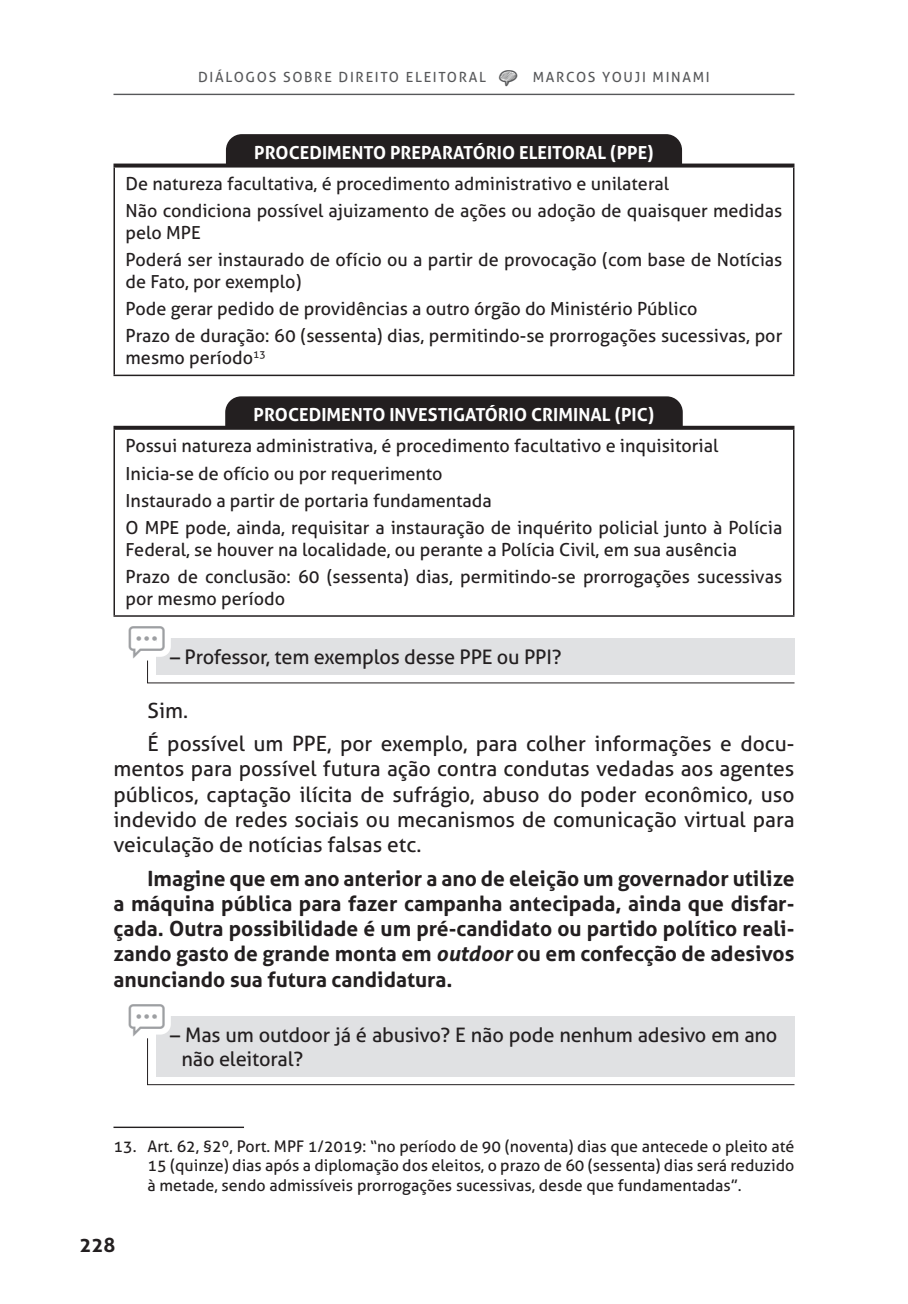
<style>
.page{position:relative;width:908px;height:1304px;background:#fff}
.page>*{position:absolute;margin:0;border:0;box-sizing:border-box;transform-origin:0 0}
.TEXTO{font:21px/25.2px "Aller";color:#231f20;text-align:justify}
.TEXTO-2{font:700 21px/25.2px "Aller";color:#231f20;text-align:justify}
.t1{font:20px/24px "Aller";letter-spacing:-.01em;color:#231f20}
.t2{font:700 20px "Aller";color:#231f20}
.TABELA{font:18px/21.6px "Aller";color:#231f20}
.TABELA_TITULO{font:700 18px "Aller";color:#fff}
.RODAPÉ{font:16px/19.2px "Aller";color:#231f20;text-align:justify}
.t3{font:14px "Aller";letter-spacing:.12em;color:#57585a}
.s1{font-style:italic}
</style>
<div class="page">
<hr style="left:113px;top:94px;width:681px;height:1px;background:#57585a">
<hr style="left:113px;top:168px;width:2px;height:207px;background:#231f20">
<hr style="left:792px;top:168px;width:2px;height:207px;background:#231f20">
<hr style="left:113px;top:375px;width:681px;height:1px;background:#231f20">
<svg style="left:113px;top:164px;width:681px;height:4px;background:#474445"></svg>
<div style="left:226px;top:134px;width:455px;height:32px;background:#231f20"></div>
<hr style="left:113px;top:430px;width:2px;height:185px;background:#231f20">
<hr style="left:792px;top:430px;width:2px;height:185px;background:#231f20">
<hr style="left:113px;top:615px;width:681px;height:2px;background:#231f20">
<svg style="left:113px;top:426px;width:681px;height:4px;background:#343031"></svg>
<div style="left:225px;top:396px;width:457px;height:32px;background:#231f20"></div>
<hr style="left:113px;top:1127px;width:131px;height:1px;background:#231f20">
<svg style="left:147px;top:638px;width:648px;height:46px"></svg>
<svg style="left:147px;top:1016px;width:648px;height:70px;background:#e0e1e3"></svg>
<p class="t3" style="left:198px;top:69px;width:289px">DIÁLOGOS SOBRE DIREITO ELEITORAL</p>
<p class="t3" style="left:532px;top:69px;width:178px">MARCOS YOUJI MINAMI</p>
<p class="TABELA_TITULO" style="left:254px;top:141px;width:400px">PROCEDIMENTO PREPARATÓRIO ELEITORAL (PPE)</p>
<p class="TABELA" style="left:125px;top:173px;width:545px">De natureza facultativa, é procedimento administrativo e unilateral</p>
<p class="TABELA" style="left:125px;top:200px;width:658px">Não condiciona possível ajuizamento de ações ou adoção de quaisquer medidas pelo MPE</p>
<p class="TABELA" style="left:125px;top:249px;width:658px">Poderá ser instaurado de ofício ou a partir de provocação (com base de Notícias de Fato, por exemplo)</p>
<p class="TABELA" style="left:125px;top:298px;width:573px">Pode gerar pedido de providências a outro órgão do Ministério Público</p>
<p class="TABELA" style="left:125px;top:325px;width:658px">Prazo de duração: 60 (sessenta) dias, permitindo-se prorrogações sucessivas, por mesmo período<sup>13</sup></p>
<p class="TABELA_TITULO" style="left:253px;top:403px;width:402px">PROCEDIMENTO INVESTIGATÓRIO CRIMINAL (PIC)</p>
<p class="TABELA" style="left:125px;top:435px;width:594px">Possui natureza administrativa, é procedimento facultativo e inquisitorial</p>
<p class="TABELA" style="left:125px;top:462px;width:318px">Inicia-se de ofício ou por requerimento</p>
<p class="TABELA" style="left:125px;top:490px;width:367px">Instaurado a partir de portaria fundamentada</p>
<p class="TABELA" style="left:125px;top:517px;width:658px">O MPE pode, ainda, requisitar a instauração de inquérito policial junto à Polícia<br>Federal, se houver na localidade, ou perante a Polícia Civil, em sua ausência</p>
<p class="TABELA" style="left:125px;top:566px;width:658px">Prazo de conclusão: 60 (sessenta) dias, permitindo-se prorrogações sucessivas por mesmo período</p>
<p class="t1" style="left:170px;top:645px;width:392px">– Professor, tem exemplos desse PPE ou PPI?</p>
<p class="TEXTO" style="left:147px;top:697px;width:42px">Sim.</p>
<p class="TEXTO" style="left:113px;top:731px;width:682px;text-indent:34px">É possível um PPE, por exemplo, para colher informações e docu&shy;mentos para possível futura ação contra condutas vedadas aos agentes públicos, captação ilícita de sufrágio, abuso do poder econômico, uso indevido de redes sociais ou mecanismos de comunicação virtual para veiculação de notícias falsas etc.</p>
<p class="TEXTO-2" style="left:113px;top:865px;width:682px;text-indent:34px">Imagine que em ano anterior a ano de eleição um governador utilize a máquina pública para fazer campanha antecipada, ainda que disfar&shy;çada. Outra possibilidade é um pré-candidato ou partido político reali&shy;zando gasto de grande monta em <span class="s1">outdoor</span> ou em confecção de adesivos anunciando sua futura candidatura.</p>
<p class="t1" style="left:181px;top:1023px;width:597px;text-indent:-11px">– Mas um outdoor já é abusivo? E não pode nenhum adesivo em ano não eleitoral?</p>
<p class="RODAPÉ" style="left:147px;top:1137px;width:648px;text-indent:-34px">13. Art. 62, §2º, Port. MPF 1/2019: “no período de 90 (noventa) dias que antecede o pleito até 15 (quinze) dias após a diplomação dos eleitos, o prazo de 60 (sessenta) dias será reduzido à metade, sendo admissíveis prorrogações sucessivas, desde que fundamentadas”.</p>
<p class="t2" style="left:79px;top:1233px;width:37px">228</p>
</div>
